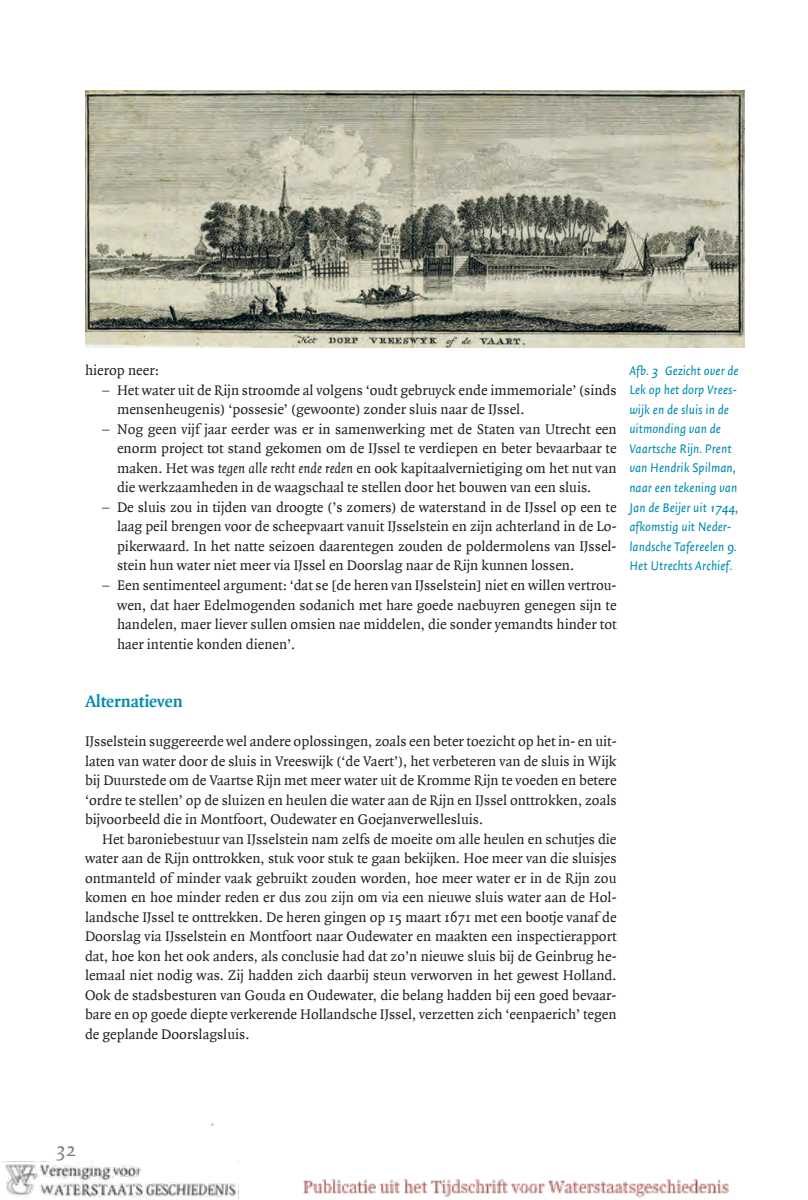
<style>
.page{position:relative;width:808px;height:1200px;background:#fff}
.page>*{position:absolute;margin:0;border:0;box-sizing:border-box;transform-origin:0 0}
.t1{font:21px "Quadraat Sc Offc";color:#808285}
.t2{font:700 18px "Quadraat Offc";color:#008bb0}
.t3{font:15px/19.5px "Quadraat Offc";color:#231f20;text-align:justify}
.t4{font:italic 13.5px/19.5px "Quadraat Sans Offc";color:#008bb0}
.s1{font-style:italic}
.s2{font-family:"Quadraat Sans Sc Offc";font-style:normal}
.s3{font-family:"Quadraat Sc Offc"}
</style>
<div class="page">
<img style="left:2px;top:90px;width:743px;height:1107px">
<p class="t3" style="left:85px;top:361px;width:75px">hierop neer:</p>
<p class="t3" style="left:117px;top:380px;width:501px;text-indent:-15px">– Het water uit de Rijn stroomde al volgens ‘oudt gebruyck ende immemoriale’ (sinds mensenheugenis) ‘possesie’ (gewoonte) zonder sluis naar de IJssel.</p>
<p class="t3" style="left:117px;top:419px;width:501px;text-indent:-15px">– Nog geen vijf jaar eerder was er in samenwerking met de Staten van Utrecht een enorm project tot stand gekomen om de IJssel te verdiepen en beter bevaarbaar te maken. Het was <span class="s1">tegen alle recht ende reden</span> en ook kapitaalvernietiging om het nut van die werkzaamheden in de waagschaal te stellen door het bouwen van een sluis.</p>
<p class="t3" style="left:117px;top:497px;width:501px;text-indent:-15px">– De sluis zou in tijden van droogte (’s zomers) de waterstand in de IJssel op een te laag peil brengen voor de scheepvaart vanuit IJsselstein en zijn achterland in de Lo&shy;pikerwaard. In het natte seizoen daarentegen zouden de poldermolens van IJssel&shy;stein hun water niet meer via IJssel en Doorslag naar de Rijn kunnen lossen.</p>
<p class="t3" style="left:117px;top:575px;width:501px;text-indent:-15px">– Een sentimenteel argument: ‘dat se [de heren van IJsselstein] niet en willen vertrou&shy;wen, dat haer Edelmogenden sodanich met hare goede naebuyren genegen sijn te handelen, maer liever sullen omsien nae middelen, die sonder yemandts hinder tot haer intentie konden dienen’.</p>
<p class="t4" style="left:629px;top:361px;width:111px">Afb. <span class="s2">3</span> Gezicht over de<br>Lek op het dorp Vrees&shy;wijk en de sluis in de uitmonding van de<br>Vaartsche Rijn. Prent van Hendrik Spilman, naar een tekening van<br>Jan de Beijer uit <span class="s2">1744</span>, afkomstig uit Neder&shy;landsche Tafereelen <span class="s2">9</span>.<br>Het Utrechts Archief.</p>
<p class="t2" style="left:85px;top:691px;width:99px">Alternatieven</p>
<p class="t3" style="left:85px;top:731px;width:533px">IJsselstein suggereerde wel andere oplossingen, zoals een beter toezicht op het in- en uit&shy;laten van water door de sluis in Vreeswijk (‘de Vaert’), het verbeteren van de sluis in Wijk bij Duurstede om de Vaartse Rijn met meer water uit de Kromme Rijn te voeden en betere ‘ordre te stellen’ op de sluizen en heulen die water aan de Rijn en IJssel onttrokken, zoals bijvoorbeeld die in Montfoort, Oudewater en Goejanverwellesluis.</p>
<p class="t3" style="left:85px;top:829px;width:533px;text-indent:17px">Het baroniebestuur van IJsselstein nam zelfs de moeite om alle heulen en schutjes die water aan de Rijn onttrokken, stuk voor stuk te gaan bekijken. Hoe meer van die sluisjes ontmanteld of minder vaak gebruikt zouden worden, hoe meer water er in de Rijn zou komen en hoe minder reden er dus zou zijn om via een nieuwe sluis water aan de Hol&shy;landsche IJssel te onttrekken. De heren gingen op <span class="s3">15</span> maart <span class="s3">1671</span> met een bootje vanaf de Doorslag via IJsselstein en Montfoort naar Oudewater en maakten een inspectierapport dat, hoe kon het ook anders, als conclusie had dat zo’n nieuwe sluis bij de Geinbrug he&shy;lemaal niet nodig was. Zij hadden zich daarbij steun verworven in het gewest Holland.<br>Ook de stadsbesturen van Gouda en Oudewater, die belang hadden bij een goed bevaar&shy;bare en op goede diepte verkerende Hollandsche IJssel, verzetten zich ‘eenpaerich’ tegen de geplande Doorslagsluis.</p>
<h1 class="t1" style="left:55px;top:1137px;width:23px">32</h1>
</div>
